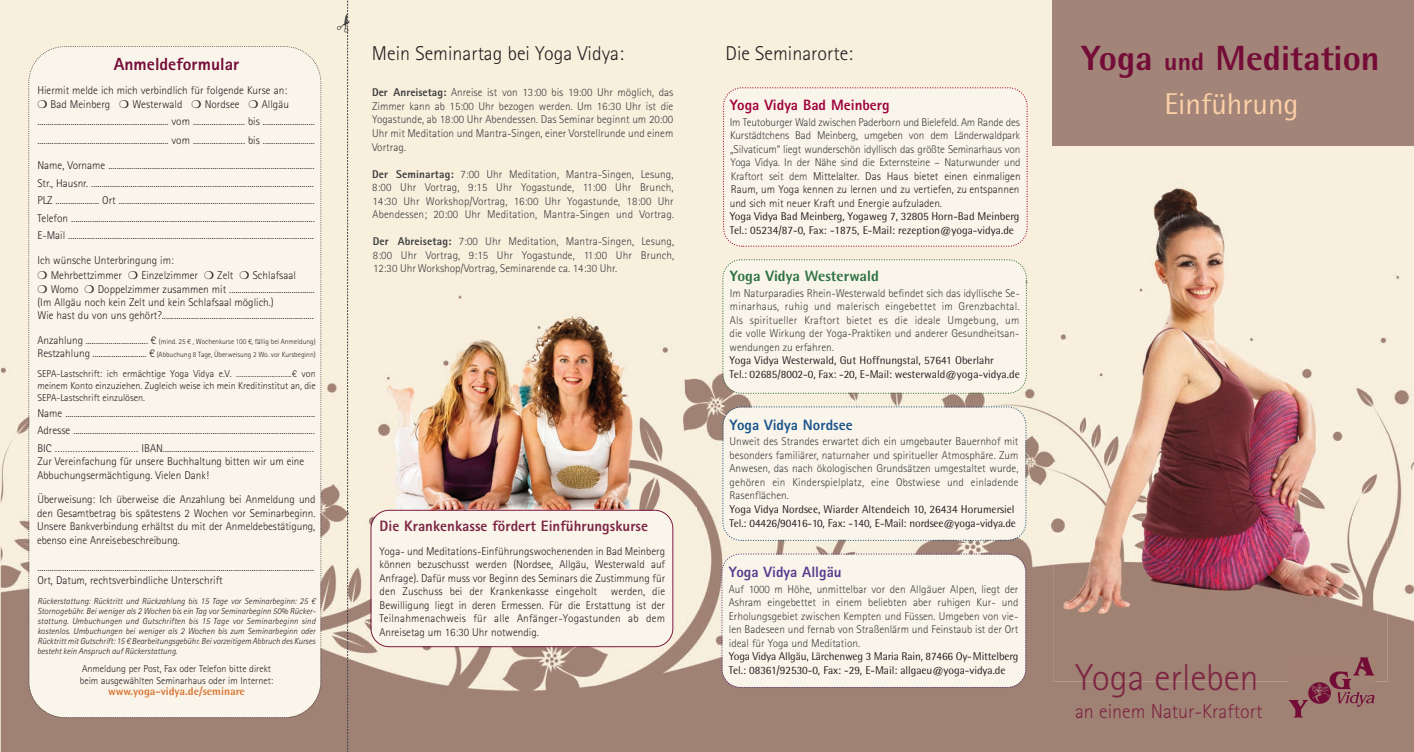
<style>
.page{position:relative;width:1414px;height:752px;background:#fff}
.page>*{position:absolute;margin:0;border:0;box-sizing:border-box;transform-origin:0 0}
.t1{font:300 37.5px "Agfa Rotis Sans Serif";color:#7d2643}
.t2{font:800 35px "Agfa Rotis Semisans";color:#740c38}
.t3{font:30px "Agfa Rotis Semisans";color:#fdd0a6}
.t4{font:300 20px "Agfa Rotis Sans Serif";color:#231f20}
.t5{font:300 20px "Agfa Rotis Sans Serif";color:#7d2643}
.t6{font:800 17.5px "Agfa Rotis Sans Serif";color:#740c38}
.t7{font:800 15px "Agfa Rotis Sans Serif";color:#7d2643}
.t8{font:800 15px "Agfa Rotis Sans Serif";color:#a0033d}
.t9{font:800 15px "Agfa Rotis Semisans";color:#2d7143}
.t10{font:800 15px "Agfa Rotis Sans Serif";color:#19558b}
.t11{font:800 15px "Agfa Rotis Sans Serif";color:#583b8d}
.t12{font:300 11.25px/13.5px "Agfa Rotis Sans Serif";color:#231f20}
.t13{font:300 11.25px/13.5px "Agfa Rotis Sans Serif";color:#3e3e3f;text-align:justify}
.t14{font:11.25px/13.5px "Agfa Rotis Semisans";letter-spacing:-.005em;color:#231f20}
.t15{font:800 11.25px "Agfa Rotis Semisans";color:#d97837}
.t16{font:300 10px/12px "Agfa Rotis Sans Serif";color:#231f20;text-align:justify}
.t17{font:italic 300 8.75px/10px "Agfa Rotis Sans Serif";color:#231f20}
.t18{font:300 7.5px/13.5px "Agfa Rotis Sans Serif";color:#231f20}
.s1{font-size:11.25px}
.s2{font-weight:800}
.s3{color:#231f20}
.s4{font-size:25px}
</style>
<div class="page">
<img style="left:1px;top:0;width:1413px;height:751px">
<svg style="left:28px;top:46px;width:294px;height:672px;background:#efe9de"></svg>
<div style="left:722px;top:86px;width:306px;height:161px;background:#faf5eb"></div>
<div style="left:722px;top:258px;width:305px;height:136px;background:#faf5eb"></div>
<div style="left:722px;top:405px;width:305px;height:136px;background:#faf5eb"></div>
<div style="left:721px;top:552px;width:306px;height:136px;background:#faf5eb"></div>
<img style="left:360px;top:294px;width:336px;height:218px">
<svg style="left:1288px;top:681px;width:86px;height:36px;background:#966766"></svg>
<div style="left:1052px;top:0;width:362px;height:145px;background:#a28578"></div>
<div style="left:370px;top:509px;width:303px;height:137px;background:#faf5eb"></div>
<img style="left:1053px;top:148px;width:335px;height:533px">
<img style="left:1288px;top:656px;width:86px;height:25px">
<svg style="left:337px;top:1px;width:15px;height:750px;background:#e1d4c4"></svg>
<h3 class="t6" style="left:114px;top:58px;width:127px">Anmeldeformular</h3>
<p class="t12" style="left:37px;top:85px;width:253px">Hiermit melde ich mich verbindlich für folgende Kurse an: ❍ Bad Meinberg ❍ Westerwald ❍ Nordsee ❍ Allgäu</p>
<p class="t12" style="left:37px;top:112px;width:279px;line-height:19.5px">............................................................... vom ......................... bis ......................... ............................................................... vom ......................... bis .........................</p>
<p class="t12" style="left:37px;top:157px;width:279px;line-height:17.5px;text-align:justify">Name, Vorname ...................................................................................................<br>Str., Hausnr. ...........................................................................................................<br>PLZ ..................... Ort ..............................................................................................<br>Telefon .....................................................................................................................<br>E-Mail ......................................................................................................................</p>
<p class="t12" style="left:37px;top:253px;width:260px;line-height:15.4px">Ich wünsche Unterbringung im:<br>❍ Mehrbettzimmer ❍ Einzelzimmer ❍ Zelt ❍ Schlafsaal</p>
<p class="t12" style="left:37px;top:284px;width:279px;line-height:12.4px">❍ Womo ❍ Doppelzimmer zusammen mit ......................................... (Im Allgäu noch kein Zelt und kein Schlafsaal möglich.)</p>
<p class="t12" style="left:37px;top:309px;width:278px">Wie hast du von uns gehört?.........................................................................</p>
<p class="t18" style="left:37px;top:335px;width:280px"><span class="s1">Anzahlung .............................. €</span> (mind. 25 € , Wochenkurse 100 €, fällig bei Anmeldung)<br><span class="s1">Restzahlung .......................... €</span> (Abbuchung 8 Tage, Überweisung 2 Wo. vor Kursbeginn)</p>
<p class="t16" style="left:37px;top:368px;width:280px">SEPA-Lastschrift: ich ermächtige Yoga Vidya e.V. ..............................€ von meinem Konto einzuziehen. Zugleich weise ich mein Kreditinstitut an, die SEPA-Lastschrift einzulösen.</p>
<p class="t12" style="left:37px;top:405px;width:279px;line-height:17.2px;text-align:justify">Name ........................................................................................................................<br>Adresse ....................................................................................................................<br>BIC …………..................…… IBAN.....................................................................…</p>
<p class="t12" style="left:37px;top:455px;width:268px">Zur Vereinfachung für unsere Buchhaltung bitten wir um eine<br>Abbuchungsermächtigung. Vielen Dank!</p>
<p class="t12" style="left:37px;top:493px;width:280px;text-align:justify">Überweisung: Ich überweise die Anzahlung bei Anmeldung und den Gesamtbetrag bis spätestens 2 Wochen vor Seminarbeginn.<br>Unsere Bankverbindung erhältst du mit der Anmeldebestätigung, ebenso eine Anreisebeschreibung.</p>
<p class="t12" style="left:37px;top:561px;width:278px">.....................................................................................................................................<br>Ort, Datum, rechtsverbindliche Unterschrift</p>
<p class="t17" style="left:37px;top:596px;width:280px">Rückerstattung: Rücktritt und Rückzahlung bis 15 Tage vor Seminarbeginn: 25 € Stornogebühr. Bei weniger als 2 Wochen bis ein Tag vor Seminarbeginn 50% Rücker&shy;stattung. Umbuchungen und Gutschriften bis 15 Tage vor Seminarbeginn sind kostenlos. Umbuchungen bei weniger als 2 Wochen bis zum Seminarbeginn oder Rücktritt mit Gutschrift: 15 € Bearbeitungsgebühr. Bei vorzeitigem Abbruch des Kurses besteht kein Anspruch auf Rückerstattung.</p>
<p class="t16" style="left:80px;top:664px;width:195px;line-height:11.2px">Anmeldung per Post, Fax oder Telefon bitte direkt beim ausgewählten Seminarhaus oder im Internet:</p>
<p class="t15" style="left:108px;top:686px;width:139px">www.yoga-vidya.de/seminare</p>
<h3 class="t4" style="left:372px;top:46px;width:253px">Mein Seminartag bei Yoga Vidya:</h3>
<h3 class="t4" style="left:725px;top:46px;width:129px">Die Seminarorte:</h3>
<p class="t13" style="left:372px;top:87px;width:303px"><span class="s2">Der Anreisetag:</span> Anreise ist von 13:00 bis 19:00 Uhr möglich, das Zimmer kann ab 15:00 Uhr bezogen werden. Um 16:30 Uhr ist die Yogastunde, ab 18:00 Uhr Abendessen. Das Seminar beginnt um 20:00<br>Uhr mit Meditation und Mantra-Singen, einer Vorstellrunde und einem Vortrag.</p>
<p class="t13" style="left:372px;top:168px;width:303px"><span class="s2">Der Seminartag:</span> 7:00 Uhr Meditation, Mantra-Singen, Lesung, 8:00 Uhr Vortrag, 9:15 Uhr Yogastunde, 11:00 Uhr Brunch, 14:30 Uhr Workshop/Vortrag, 16:00 Uhr Yogastunde, 18:00 Uhr Abendessen; 20:00 Uhr Meditation, Mantra-Singen und Vortrag.</p>
<p class="t13" style="left:373px;top:235px;width:303px"><span class="s2">Der Abreisetag:</span> 7:00 Uhr Meditation, Mantra-Singen, Lesung, 8:00 Uhr Vortrag, 9:15 Uhr Yogastunde, 11:00 Uhr Brunch, 12:30 UhrWorkshop/Vortrag, Seminarende ca. 14:30 Uhr.</p>
<h3 class="t7" style="left:379px;top:520px;width:270px">Die Krankenkasse fördert Einführungskurse</h3>
<p class="t12" style="left:379px;top:545px;width:287px;text-align:justify">Yoga- und Meditations-Einführungswochenenden in Bad Meinberg können bezuschusst werden (Nordsee, Allgäu, Westerwald auf Anfrage). Dafür muss vor Beginn des Seminars die Zustimmung für den Zuschuss bei der Krankenkasse eingeholt werden, die Bewilligung liegt in deren Ermessen. Für die Erstattung ist der Teilnahmenachweis für alle Anfänger-Yogastunden ab dem Anreisetag um 16:30 Uhr notwendig.</p>
<h3 class="t8" style="left:730px;top:100px;width:161px">Yoga Vidya Bad Meinberg</h3>
<p class="t13" style="left:730px;top:116px;width:292px">Im Teutoburger Wald zwischen Paderborn und Bielefeld. Am Rande des Kurstädtchens Bad Meinberg, umgeben von dem Länderwaldpark „Silvaticum“ liegt wunderschön idyllisch das größte Seminarhaus von Yoga Vidya. In der Nähe sind die Externsteine – Naturwunder und Kraftort seit dem <span class="s3">Mittelalter. Das Haus bietet einen einmaligen Raum, um Yoga kennen zu lernen und zu vertiefen, zu entspannen und sich mit neuer Kraft und Energie aufzuladen.</span></p>
<p class="t14" style="left:730px;top:211px;width:291px">Yoga Vidya Bad Meinberg, Yogaweg 7, 32805 Horn-Bad Meinberg<br>Tel.: 05234/87-0, Fax: -1875, E-Mail: rezeption@yoga-vidya.de</p>
<h3 class="t9" style="left:730px;top:271px;width:150px">Yoga Vidya Westerwald</h3>
<p class="t13" style="left:729px;top:287px;width:292px">Im Naturparadies Rhein-Westerwald befindet sich das idyllische Se&shy;minarhaus, ruhig und malerisch eingebettet im Grenzbachtal.<br>Als spiritueller Kraftort bietet es die ideale Umgebung, um die volle Wirkung der Yoga-Praktiken und anderer Gesundheitsan&shy;wendungen zu erfahren.</p>
<p class="t14" style="left:729px;top:355px;width:292px">Yoga Vidya Westerwald, Gut Hoffnungstal, 57641 Oberlahr<br>Tel.: 02685/8002-0, Fax: -20, E-Mail: westerwald@yoga-vidya.de</p>
<h3 class="t10" style="left:729px;top:419px;width:125px">Yoga Vidya Nordsee</h3>
<p class="t13" style="left:729px;top:436px;width:290px">Unweit des Strandes erwartet dich ein umgebauter Bauernhof mit besonders familiärer, naturnaher und spiritueller Atmosphäre. Zum Anwesen, das nach ökologischen Grundsätzen umgestaltet wurde, gehören ein Kinderspielplatz, eine Obstwiese und einladende Rasenflächen.</p>
<p class="t14" style="left:729px;top:503px;width:288px">Yoga Vidya Nordsee, Wiarder Altendeich 10, 26434 Horumersiel<br>Tel.: 04426/90416-10, Fax: -140, E-Mail: nordsee@yoga-vidya.de</p>
<h3 class="t11" style="left:729px;top:566px;width:114px">Yoga Vidya Allgäu</h3>
<p class="t13" style="left:729px;top:582px;width:291px">Auf 1000 m Höhe, unmittelbar vor den Allgäuer Alpen, liegt der Ashram eingebettet in einem beliebten aber ruhigen Kur- und Erholungsgebiet zwischen Kempten und Füssen. Umgeben von vie&shy;len Badeseen und fernab von Straßenlärm und Feinstaub ist der Ort ideal für Yoga und Meditation.</p>
<p class="t14" style="left:729px;top:650px;width:291px">Yoga Vidya Allgäu, Lärchenweg 3 Maria Rain, 87466 Oy-Mittelberg<br>Tel.: 08361/92530-0, Fax: -29, E-Mail: allgaeu@yoga-vidya.de</p>
<h2 class="t2" style="left:1081px;top:46px;width:300px">Yoga <span class="s4">und</span> Meditation</h2>
<h3 class="t3" style="left:1164px;top:94px;width:136px">Einführung</h3>
<h1 class="t1" style="left:1075px;top:663px;width:185px">Yoga erleben</h1>
<h3 class="t5" style="left:1075px;top:703px;width:189px">an einem Natur-Kraftort</h3>
</div>
